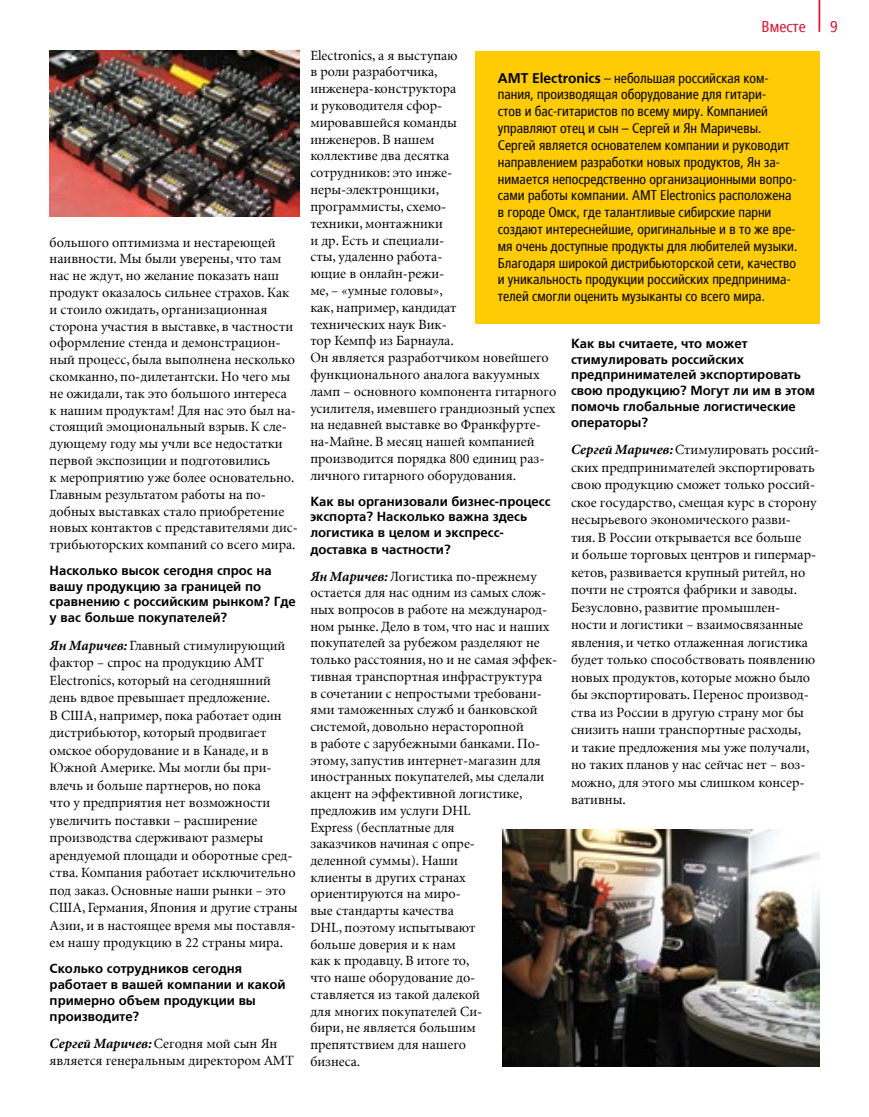
<style>
.page{position:relative;width:869px;height:1117px;background:#fff}
.page>*{position:absolute;margin:0;border:0;box-sizing:border-box;transform-origin:0 0}
.t1{font:condensed 15.75px "Frutiger LTCYR";color:#d71635}
.t2{font:14px/16.8px "Minion CYR";color:#000}
.t3{font:condensed 14px/16.8px "Frutiger LTCYR";color:#000}
.t4{font:700 13.12px/15.8px "Frutiger LTCYR";color:#000}
.s1{font-weight:700;font-style:italic}
.s2{font-weight:700;font-stretch:normal}
</style>
<div class="page">
<hr style="left:818px;top:0;width:1px;height:32px;background:#d71635">
<div style="left:474px;top:51px;width:345px;height:272px;background:#ffcb05"></div>
<img style="left:50px;top:50px;width:249px;height:167px">
<img style="left:502px;top:829px;width:317px;height:237px">
<p class="t2" style="left:50px;top:233px;width:249px">большого оптимизма и нестареющей наивности. Мы были уверены, что там нас не ждут, но желание показать наш продукт оказалось сильнее страхов. Как и стоило ожидать, организационная сторона участия в выставке, в частности оформление стенда и демонстрацион&shy;ный процесс, была выполнена несколько скомканно, по-дилетантски. Но чего мы не ожидали, так это большого интереса<br>к нашим продуктам! Для нас это был на&shy;стоящий эмоциональный взрыв. К сле&shy;дующему году мы учли все недостатки первой экспозиции и подготовились<br>к мероприятию уже более основательно.<br>Главным результатом работы на по&shy;добных выставках стало приобретение новых контактов с представителями дис&shy;трибьюторских компаний со всего мира.</p>
<p class="t4" style="left:50px;top:562px;width:247px">Насколько высок сегодня спрос на вашу продукцию за границей по сравнению с российским рынком? Где у вас больше покупателей?</p>
<p class="t2" style="left:50px;top:636px;width:249px;line-height:17.5px"><span class="s1">Ян Маричев:</span> Главный стимулирующий фактор – спрос на продукцию AMT Electronics, который на сегодняшний день вдвое превышает предложение.<br>В США, например, пока работает один дистрибьютор, который продвигает омское оборудование и в Канаде, и в Южной Америке. Мы могли бы при&shy;влечь и больше партнеров, но пока<br>что у предприятия нет возможности увеличить поставки – расширение производства сдерживают размеры арендуемой площади и оборотные сред&shy;ства. Компания работает исключительно под заказ. Основные наши рынки – это США, Германия, Япония и другие страны Азии, и в настоящее время мы поставля&shy;ем нашу продукцию в 22 страны мира.</p>
<p class="t4" style="left:50px;top:960px;width:237px">Сколько сотрудников сегодня работает в вашей компании и какой примерно объем продукции вы производите?</p>
<p class="t2" style="left:50px;top:1034px;width:246px"><span class="s1">Сергей Маричев:</span> Сегодня мой сын Ян является генеральным директором AMT</p>
<p class="t1" style="left:761px;top:18px;width:46px">Вместе</p>
<p class="t1" style="left:829px;top:18px;width:9px">9</p>
<p class="t2" style="left:310px;top:46px;width:247px">Electronics, а я выступаю<br>в роли разработчика, инженера-конструктора<br>и руководителя сфор-<br>мировавшейся команды<br>инженеров. В нашем<br>коллективе два десятка<br>сотрудников: это инже&shy;неры-электронщики,<br>программисты, схемо-<br>техники, монтажники<br>и др. Есть и специали-<br>сты, удаленно работа-<br>ющие в онлайн-режи-<br>ме, – «умные головы»,<br>как, например, кандидат<br>технических наук Вик-<br>тор Кемпф из Барнаула.<br>Он является разработчиком новейшего функционального аналога вакуумных ламп – основного компонента гитарного усилителя, имевшего грандиозный успех на недавней выставке во Франкфурте&shy;на-Майне. В месяц нашей компанией производится порядка 800 единиц раз&shy;личного гитарного оборудования.</p>
<p class="t4" style="left:310px;top:493px;width:241px">Как вы организовали бизнес-процесс экспорта? Насколько важна здесь логистика в целом и экспресс&shy;доставка в частности?</p>
<p class="t2" style="left:310px;top:567px;width:248px"><span class="s1">Ян Маричев:</span> Логистика по-прежнему остается для нас одним из самых слож&shy;ных вопросов в работе на международ&shy;ном рынке. Дело в том, что нас и наших покупателей за рубежом разделяют не только расстояния, но и не самая эффек&shy;тивная транспортная инфраструктура<br>в сочетании с непростыми требовани&shy;ями таможенных служб и банковской системой, довольно нерасторопной<br>в работе с зарубежными банками. По&shy;этому, запустив интернет-магазин для иностранных покупателей, мы сделали акцент на эффективной логистике, предложив им услуги DHL<br>Express (бесплатные для<br>заказчиков начиная с опре-<br>деленной суммы). Наши<br>клиенты в других странах ориентируются на миро-<br>вые стандарты качества<br>DHL, поэтому испытывают<br>больше доверия и к нам<br>как к продавцу. В итоге то,<br>что наше оборудование до-<br>ставляется из такой далекой<br>для многих покупателей Си-<br>бири, не является большим препятствием для нашего<br>бизнеса.</p>
<p class="t3" style="left:497px;top:70px;width:301px"><span class="s2">AMT Electronics</span> – небольшая российская ком&shy;пания, производящая оборудование для гитари-<br>стов и бас-гитаристов по всему миру. Компанией управляют отец и сын – Сергей и Ян Маричевы.<br>Сергей является основателем компании и руководит направлением разработки новых продуктов, Ян за&shy;нимается непосредственно организационными вопро&shy;сами работы компании. AMT Electronics расположена в городе Омск, где талантливые сибирские парни создают интереснейшие, оригинальные и в то же вре&shy;мя очень доступные продукты для любителей музыки.<br>Благодаря широкой дистрибьюторской сети, качество и уникальность продукции российских предпринима&shy;телей смогли оценить музыканты со всего мира.</p>
<p class="t4" style="left:570px;top:335px;width:245px">Как вы считаете, что может стимулировать российских предпринимателей экспортировать свою продукцию? Могут ли им в этом помочь глобальные логистические операторы?</p>
<p class="t2" style="left:570px;top:440px;width:250px;line-height:17.5px"><span class="s1">Сергей Маричев:</span> Стимулировать россий&shy;ских предпринимателей экспортировать свою продукцию сможет только россий&shy;ское государство, смещая курс в сторону несырьевого экономического разви-<br>тия. В России открывается все больше<br>и больше торговых центров и гипермар&shy;кетов, развивается крупный ритейл, но почти не строятся фабрики и заводы.<br>Безусловно, развитие промышлен-<br>ности и логистики – взаимосвязанные явления, и четко отлаженная логистика будет только способствовать появлению новых продуктов, которые можно было бы экспортировать. Перенос производ&shy;ства из России в другую страну мог бы снизить наши транспортные расходы,<br>и такие предложения мы уже получали, но таких планов у нас сейчас нет – воз&shy;можно, для этого мы слишком консер&shy;вативны.</p>
</div>
